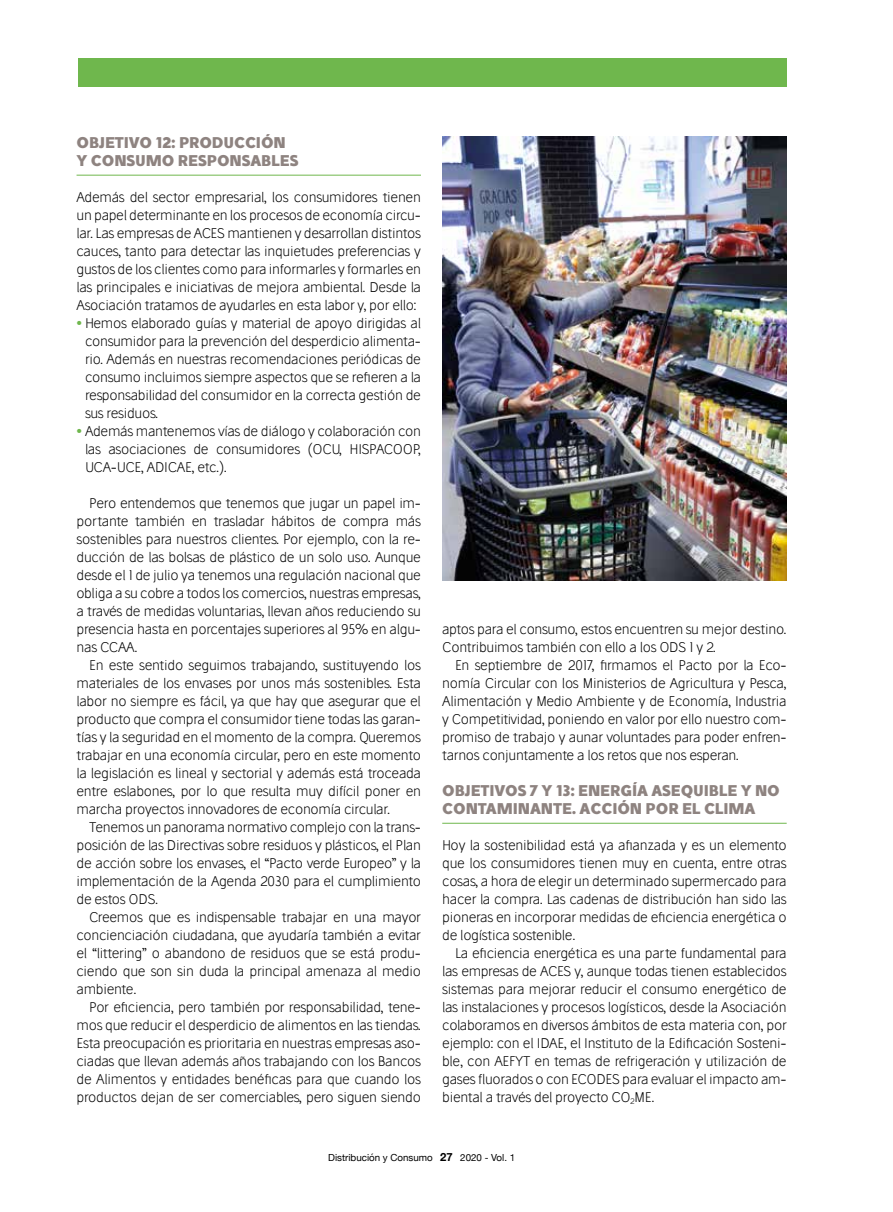
<style>
.page{position:relative;width:893px;height:1212px;background:#fff}
.page>*{position:absolute;margin:0;border:0;box-sizing:border-box;transform-origin:0 0}
.t1{font:700 15px/18px "Stilu";letter-spacing:-.01em;color:#8e8380}
.t2{font:300 13.5px/18px "Stilu";letter-spacing:-.02em;color:#000;text-align:justify}
.t3{font:9.75px "Helvetica Neue";color:#000}
.s1{font-weight:600;color:#6fb74d}
.s2{font-weight:700;font-size:11.25px}
</style>
<div class="page">
<hr style="left:77px;top:175px;width:344px;height:1px;background:#6fb74d">
<hr style="left:442px;top:823px;width:345px;height:1px;background:#6fb74d">
<img style="left:442px;top:136px;width:345px;height:444px">
<div style="left:78px;top:58px;width:709px;height:29px;background:#6fb74d"></div>
<p class="t1" style="left:77px;top:133px;width:223px">OBJETIVO 12: PRODUCCIÓN<br>Y CONSUMO RESPONSABLES</p>
<p class="t2" style="left:77px;top:188px;width:346px">Además del sector empresarial, los consumidores tienen un papel determinante en los procesos de economía circu&shy;lar. Las empresas de ACES mantienen y desarrollan distintos cauces, tanto para detectar las inquietudes preferencias y gustos de los clientes como para informarles y formarles en las principales e iniciativas de mejora ambiental. Desde la Asociación tratamos de ayudarles en esta labor y, por ello:</p>
<p class="t2" style="left:85px;top:314px;width:337px;text-indent:-8px"><span class="s1">•</span> Hemos elaborado guías y material de apoyo dirigidas al consumidor para la prevención del desperdicio alimenta&shy;rio. Además en nuestras recomendaciones periódicas de consumo incluimos siempre aspectos que se refieren a la responsabilidad del consumidor en la correcta gestión de sus residuos.</p>
<p class="t2" style="left:85px;top:422px;width:337px;text-indent:-8px"><span class="s1">•</span> Además mantenemos vías de diálogo y colaboración con las asociaciones de consumidores (OCU, HISPACOOP, UCA-UCE, ADICAE, etc.).</p>
<p class="t2" style="left:77px;top:494px;width:346px;text-indent:13px">Pero entendemos que tenemos que jugar un papel im&shy;portante también en trasladar hábitos de compra más sostenibles para nuestros clientes. Por ejemplo, con la re&shy;ducción de las bolsas de plástico de un solo uso. Aunque desde el 1 de julio ya tenemos una regulación nacional que obliga a su cobre a todos los comercios, nuestras empresas, a través de medidas voluntarias, llevan años reduciendo su presencia hasta en porcentajes superiores al 95% en algu&shy;nas CCAA.</p>
<p class="t2" style="left:77px;top:656px;width:346px;text-indent:13px">En este sentido seguimos trabajando, sustituyendo los materiales de los envases por unos más sostenibles. Esta labor no siempre es fácil, ya que hay que asegurar que el producto que compra el consumidor tiene todas las garan&shy;tías y la seguridad en el momento de la compra. Queremos trabajar en una economía circular, pero en este momento la legislación es lineal y sectorial y además está troceada entre eslabones, por lo que resulta muy difícil poner en marcha proyectos innovadores de economía circular.</p>
<p class="t2" style="left:77px;top:818px;width:346px;text-indent:13px">Tenemos un panorama normativo complejo con la trans&shy;posición de las Directivas sobre residuos y plásticos, el Plan de acción sobre los envases, el “Pacto verde Europeo” y la implementación de la Agenda 2030 para el cumplimiento de estos ODS.</p>
<p class="t2" style="left:77px;top:908px;width:346px;text-indent:13px">Creemos que es indispensable trabajar en una mayor concienciación ciudadana, que ayudaría también a evitar el “littering” o abandono de residuos que se está produ&shy;ciendo que son sin duda la principal amenaza al medio ambiente.</p>
<p class="t2" style="left:77px;top:998px;width:346px;text-indent:13px">Por eficiencia, pero también por responsabilidad, tene&shy;mos que reducir el desperdicio de alimentos en las tiendas.<br>Esta preocupación es prioritaria en nuestras empresas aso&shy;ciadas que llevan además años trabajando con los Bancos de Alimentos y entidades benéficas para que cuando los productos dejan de ser comerciables, pero siguen siendo</p>
<p class="t2" style="left:442px;top:620px;width:346px">aptos para el consumo, estos encuentren su mejor destino.<br>Contribuimos también con ello a los ODS 1 y 2.</p>
<p class="t2" style="left:442px;top:656px;width:346px;text-indent:13px">En septiembre de 2017, firmamos el Pacto por la Eco&shy;nomía Circular con los Ministerios de Agricultura y Pesca, Alimentación y Medio Ambiente y de Economía, Industria y Competitividad, poniendo en valor por ello nuestro com&shy;promiso de trabajo y aunar voluntades para poder enfren&shy;tarnos conjuntamente a los retos que nos esperan.</p>
<p class="t1" style="left:442px;top:781px;width:339px">OBJETIVOS 7 Y 13: ENERGÍA ASEQUIBLE Y NO<br>CONTAMINANTE. ACCIÓN POR EL CLIMA</p>
<p class="t2" style="left:442px;top:836px;width:346px">Hoy la sostenibilidad está ya afianzada y es un elemento que los consumidores tienen muy en cuenta, entre otras cosas, a hora de elegir un determinado supermercado para hacer la compra. Las cadenas de distribución han sido las pioneras en incorporar medidas de eficiencia energética o de logística sostenible.</p>
<p class="t2" style="left:442px;top:944px;width:346px;text-indent:13px">La eficiencia energética es una parte fundamental para las empresas de ACES y, aunque todas tienen establecidos sistemas para mejorar reducir el consumo energético de las instalaciones y procesos logísticos, desde la Asociación colaboramos en diversos ámbitos de esta materia con, por ejemplo: con el IDAE, el Instituto de la Edificación Sosteni&shy;ble, con AEFYT en temas de refrigeración y utilización de gases fluorados o con ECODES para evaluar el impacto am&shy;biental a través del proyecto CO<sub>2</sub>ME.</p>
<p class="t3" style="left:328px;top:1150px;width:188px">Distribución y Consumo <span class="s2">27</span> 2020 - Vol. 1</p>
</div>
